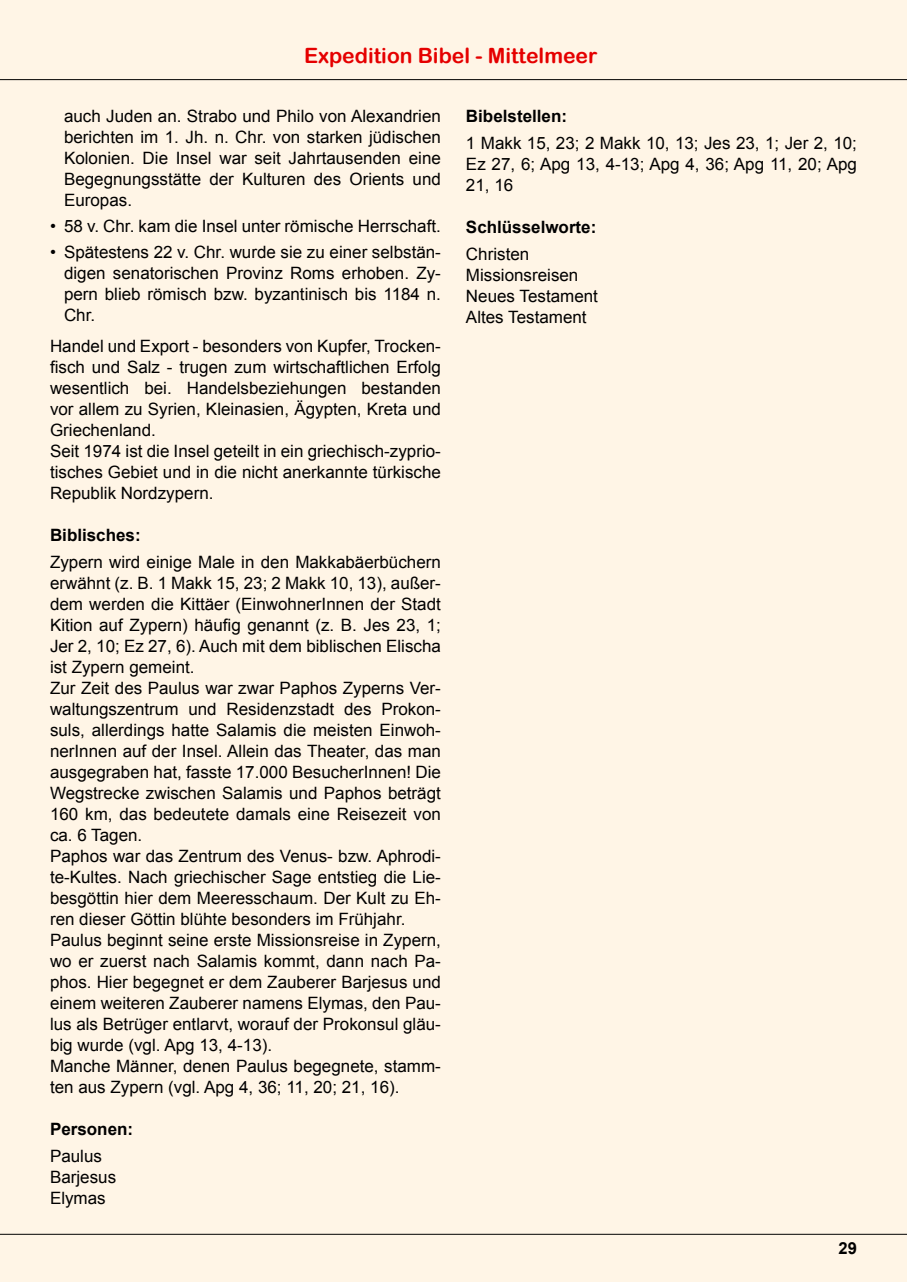
<style>
.page{position:relative;width:907px;height:1282px;background:#fff5e6}
.page>*{position:absolute;margin:0;border:0;box-sizing:border-box;transform-origin:0 0}
.t1{font:21.1px "Arial Rounded MT Bold";color:#e50000}
.t2{font:17px/21px "Arial";color:#000}
.t3{font:700 17px "Arial";color:#000}
.t4{font:700 16.6px "Arial";color:#000}
</style>
<div class="page">
<hr style="left:0;top:79px;width:907px;height:1px;background:#000">
<hr style="left:0;top:1234px;width:907px;height:1px;background:#000">
<p class="t1" style="left:304px;top:43px;width:295px">Expedition Bibel - Mittelmeer</p>
<p class="t2" style="left:64px;top:106px;width:378px;text-align:justify">auch Juden an. Strabo und Philo von Alexandrien berichten im 1. Jh. n. Chr. von starken jüdischen Kolonien. Die Insel war seit Jahrtausenden eine Begegnungsstätte der Kulturen des Orients und Europas.</p>
<p class="t2" style="left:50px;top:216px;width:392px">• 58 v. Chr. kam die Insel unter römische Herrschaft.</p>
<p class="t2" style="left:64px;top:242px;width:378px;text-align:justify;text-indent:-14px">• Spätestens 22 v. Chr. wurde sie zu einer selbstän&shy;digen senatorischen Provinz Roms erhoben. Zy&shy;pern blieb römisch bzw. byzantinisch bis 1184 n.<br>Chr.</p>
<p class="t2" style="left:50px;top:336px;width:392px">Handel und Export - besonders von Kupfer, Trocken&shy;fisch und Salz - trugen zum wirtschaftlichen Erfolg wesentlich bei. Handelsbeziehungen bestanden vor allem zu Syrien, Kleinasien, Ägypten, Kreta und Griechenland.<br>Seit 1974 ist die Insel geteilt in ein griechisch-zyprio&shy;tisches Gebiet und in die nicht anerkannte türkische Republik Nordzypern.</p>
<p class="t3" style="left:50px;top:524px;width:92px">Biblisches:</p>
<p class="t2" style="left:50px;top:552px;width:392px">Zypern wird einige Male in den Makkabäerbüchern erwähnt (z. B. 1 Makk 15, 23; 2 Makk 10, 13), außer&shy;dem werden die Kittäer (EinwohnerInnen der Stadt Kition auf Zypern) häufig genannt (z. B. Jes 23, 1; Jer 2, 10; Ez 27, 6). Auch mit dem biblischen Elischa ist Zypern gemeint.<br>Zur Zeit des Paulus war zwar Paphos Zyperns Ver&shy;waltungszentrum und Residenzstadt des Prokon&shy;suls, allerdings hatte Salamis die meisten Einwoh&shy;nerInnen auf der Insel. Allein das Theater, das man ausgegraben hat, fasste 17.000 BesucherInnen! Die Wegstrecke zwischen Salamis und Paphos beträgt 160 km, das bedeutete damals eine Reisezeit von ca. 6 Tagen.<br>Paphos war das Zentrum des Venus- bzw. Aphrodi&shy;te-Kultes. Nach griechischer Sage entstieg die Lie&shy;besgöttin hier dem Meeresschaum. Der Kult zu Eh&shy;ren dieser Göttin blühte besonders im Frühjahr.<br>Paulus beginnt seine erste Missionsreise in Zypern, wo er zuerst nach Salamis kommt, dann nach Pa&shy;phos. Hier begegnet er dem Zauberer Barjesus und einem weiteren Zauberer namens Elymas, den Pau&shy;lus als Betrüger entlarvt, worauf der Prokonsul gläu&shy;big wurde (vgl. Apg 13, 4-13).<br>Manche Männer, denen Paulus begegnete, stamm&shy;ten aus Zypern (vgl. Apg 4, 36; 11, 20; 21, 16).</p>
<p class="t3" style="left:50px;top:1118px;width:85px">Personen:</p>
<p class="t2" style="left:50px;top:1146px;width:68px">Paulus<br>Barjesus<br>Elymas</p>
<p class="t3" style="left:466px;top:105px;width:103px">Bibelstellen:</p>
<p class="t2" style="left:466px;top:133px;width:392px;text-align:justify">1 Makk 15, 23; 2 Makk 10, 13; Jes 23, 1; Jer 2, 10; Ez 27, 6; Apg 13, 4-13; Apg 4, 36; Apg 11, 20; Apg 21, 16</p>
<p class="t3" style="left:466px;top:216px;width:132px">Schlüsselworte:</p>
<p class="t2" style="left:466px;top:244px;width:133px">Christen<br>Missionsreisen<br>Neues Testament<br>Altes Testament</p>
<p class="t4" style="left:838px;top:1237px;width:20px">29</p>
</div>
